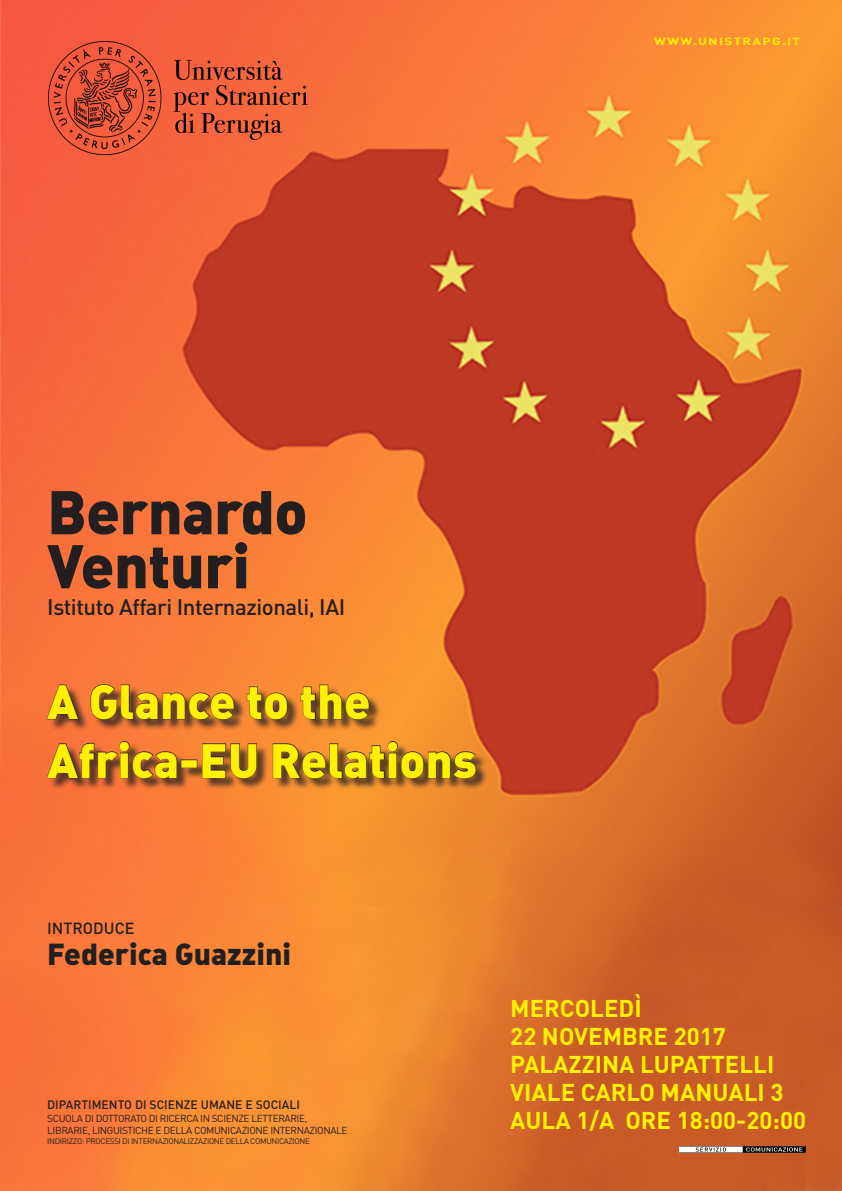
<style>
.page{position:relative;width:842px;height:1191px;background:#fff}
.page>*{position:absolute;margin:0;border:0;box-sizing:border-box;transform-origin:0 0}
.t1{font:60.6px "DIN Black Alternate";letter-spacing:-.01em;color:#231f20}
.t2{font:47.3px "DIN Black Alternate";color:#fff101}
.t3{font:30px "DIN Black Alternate";color:#231f20}
.t4{font:700 24px "DIN";color:#fff101}
.t5{font:500 22.2px "DIN";letter-spacing:-.02em;color:#231f20}
.t6{font:500 16px "DIN";color:#231f20}
.t7{font:500 12.1px "DIN";color:#231f20}
.t8{font:700 10.4px "DIN";letter-spacing:.1em;color:#fff101;scale:1.28 1}
.t9{font:10.1px "DIN";letter-spacing:-.04em;color:#231f20}
.t10{font:8.1px "DIN";letter-spacing:-.04em;color:#231f20}
</style>
<div class="page">
<img style="left:0;top:0;width:842px;height:1191px">
<img style="left:48px;top:41px;width:259px;height:113px">
<img style="left:679px;top:1146px;width:127px;height:6px">
<div style="left:49px;top:686px;width:439px;height:104px;background:#231f20;opacity:.75"></div>
<svg style="left:47px;top:684px;width:32px;height:35px"></svg>
<svg style="left:90px;top:684px;width:144px;height:35px"></svg>
<svg style="left:247px;top:686px;width:41px;height:33px"></svg>
<svg style="left:301px;top:684px;width:68px;height:35px"></svg>
<svg style="left:47px;top:741px;width:130px;height:37px"></svg>
<svg style="left:202px;top:743px;width:55px;height:35px"></svg>
<svg style="left:273px;top:741px;width:203px;height:37px"></svg>
<p class="t8" style="left:654px;top:34px;width:115px">WWW.UNISTRAPG.IT</p>
<p class="t1" style="left:47px;top:472px;width:262px">Bernardo</p>
<p class="t1" style="left:47px;top:526px;width:204px">Venturi</p>
<p class="t5" style="left:47px;top:593px;width:300px">Istituto Affari Internazionali, IAI</p>
<p class="t2" style="left:47px;top:670px;width:325px">A Glance to the</p>
<p class="t2" style="left:47px;top:729px;width:431px">Africa-EU Relations</p>
<p class="t6" style="left:47px;top:918px;width:89px">INTRODUCE</p>
<p class="t3" style="left:47px;top:934px;width:245px">Federica Guazzini</p>
<p class="t7" style="left:47px;top:1097px;width:254px">DIPARTIMENTO DI SCIENZE UMANE E SOCIALI</p>
<p class="t9" style="left:47px;top:1111px;width:262px">SCUOLA DI DOTTORATO DI RICERCA IN SCIENZE LETTERARIE,</p>
<p class="t9" style="left:47px;top:1123px;width:302px">LIBRARIE, LINGUISTICHE E DELLA COMUNICAZIONE INTERNAZIONALE</p>
<p class="t10" style="left:47px;top:1136px;width:264px">INDIRIZZO: PROCESSI DI INTERNAZIONALIZZAZIONE DELLA COMUNICAZIONE</p>
<p class="t4" style="left:510px;top:992px;width:133px">MERCOLEDÌ</p>
<p class="t4" style="left:510px;top:1020px;width:217px">22 NOVEMBRE 2017</p>
<p class="t4" style="left:510px;top:1048px;width:265px">PALAZZINA LUPATTELLI</p>
<p class="t4" style="left:510px;top:1076px;width:275px">VIALE CARLO MANUALI 3</p>
<p class="t4" style="left:510px;top:1104px;width:297px">AULA 1/A ORE 18:00-20:00</p>
</div>
